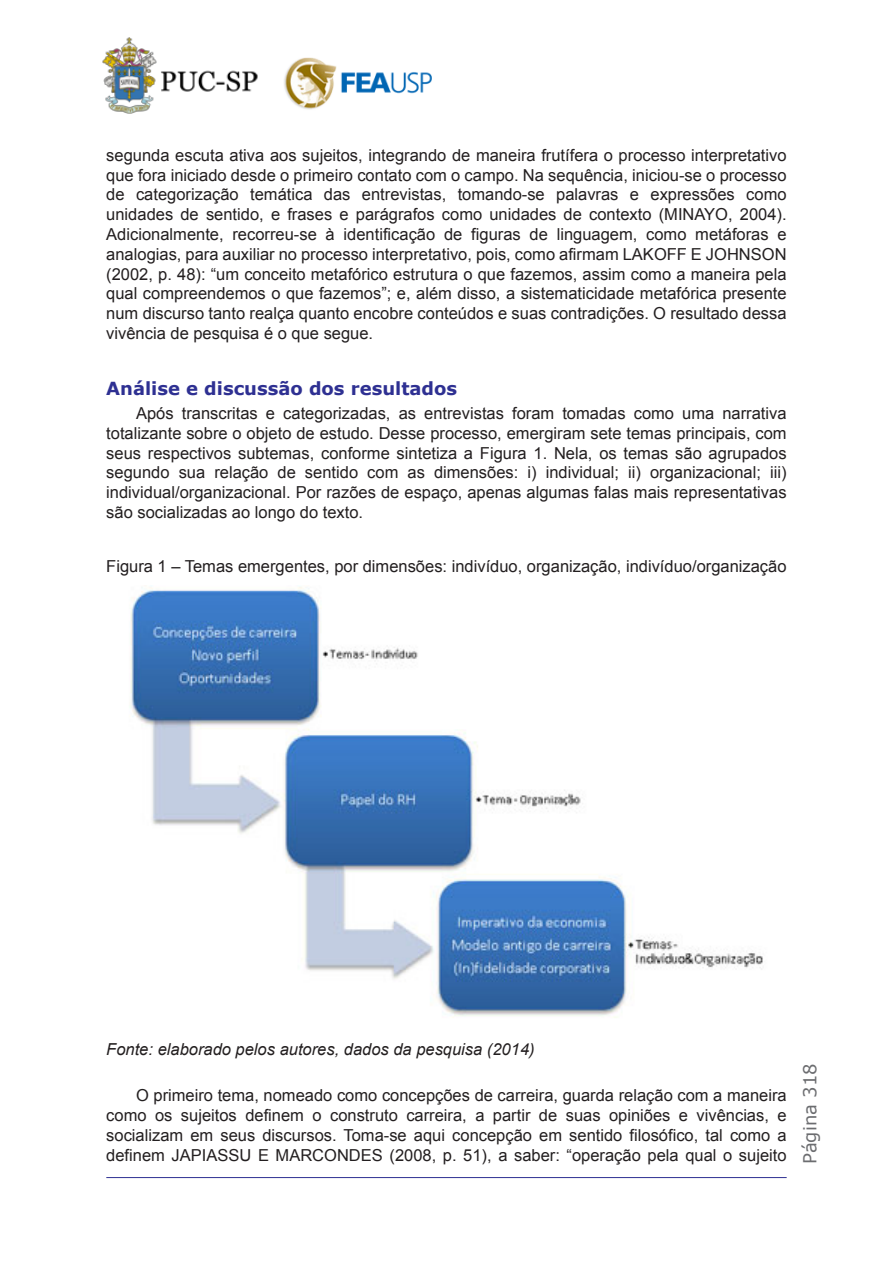
<style>
.page{position:relative;width:893px;height:1263px;background:#fff}
.page>*{position:absolute;margin:0;border:0;box-sizing:border-box;transform-origin:0 0}
.t1{font:700 18px "Verdana";color:#2e3092}
.t2{font:18px "Verdana";color:#6c6d70}
.t3{font:16.5px/19.8px "Arial";color:#231f20;text-align:justify}
.t4{font:italic 16.5px "Arial";color:#231f20}
</style>
<div class="page">
<img style="left:102px;top:37px;width:156px;height:77px">
<img style="left:284px;top:57px;width:148px;height:53px">
<hr style="left:106px;top:1177px;width:681px;height:1px;background:#2e3092">
<img style="left:130px;top:587px;width:633px;height:431px">
<p class="t3" style="left:106px;top:145px;width:682px">segunda escuta ativa aos sujeitos, integrando de maneira frutífera o processo interpretativo que fora iniciado desde o primeiro contato com o campo. Na sequência, iniciou-se o processo de categorização temática das entrevistas, tomando-se palavras e expressões como unidades de sentido, e frases e parágrafos como unidades de contexto (MINAYO, 2004).<br>Adicionalmente, recorreu-se à identificação de figuras de linguagem, como metáforas e analogias, para auxiliar no processo interpretativo, pois, como afirmam LAKOFF E JOHNSON (2002, p. 48): “um conceito metafórico estrutura o que fazemos, assim como a maneira pela qual compreendemos o que fazemos”; e, além disso, a sistematicidade metafórica presente num discurso tanto realça quanto encobre conteúdos e suas contradições. O resultado dessa vivência de pesquisa é o que segue.</p>
<p class="t1" style="left:106px;top:376px;width:352px">Análise e discussão dos resultados</p>
<p class="t3" style="left:106px;top:403px;width:682px;text-indent:30px">Após transcritas e categorizadas, as entrevistas foram tomadas como uma narrativa totalizante sobre o objeto de estudo. Desse processo, emergiram sete temas principais, com seus respectivos subtemas, conforme sintetiza a Figura 1. Nela, os temas são agrupados segundo sua relação de sentido com as dimensões: i) individual; ii) organizacional; iii) individual/organizacional. Por razões de espaço, apenas algumas falas mais representativas são socializadas ao longo do texto.</p>
<p class="t3" style="left:106px;top:556px;width:682px">Figura 1 – Temas emergentes, por dimensões: indivíduo, organização, indivíduo/organização</p>
<p class="t4" style="left:106px;top:1038px;width:430px">Fonte: elaborado pelos autores, dados da pesquisa (2014)</p>
<p class="t3" style="left:106px;top:1086px;width:682px;text-indent:30px">O primeiro tema, nomeado como concepções de carreira, guarda relação com a maneira como os sujeitos definem o construto carreira, a partir de suas opiniões e vivências, e socializam em seus discursos. Toma-se aqui concepção em sentido filosófico, tal como a definem JAPIASSU E MARCONDES (2008, p. 51), a saber: “operação pela qual o sujeito</p>
<p class="t2" style="left:798px;top:1164px;width:102px;rotate:-90deg">Página 318</p>
</div>
